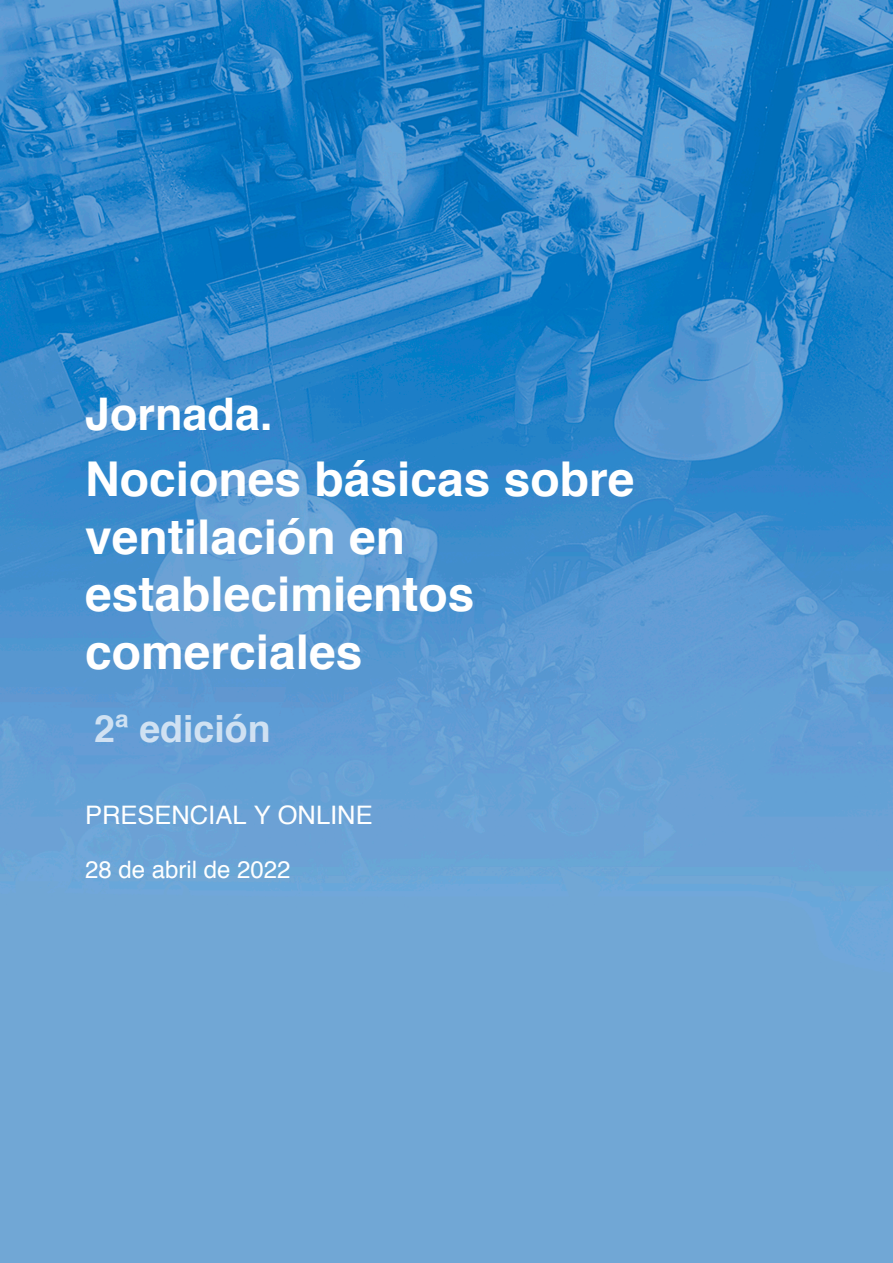
<style>
.page{position:relative;width:893px;height:1263px;background:#fff}
.page>*{position:absolute;margin:0;border:0;box-sizing:border-box;transform-origin:0 0}
.t1{font:700 48px/57.6px "Helvetica";color:#fff}
.t2{font:700 45px "Helvetica";color:#fff}
.t3{font:700 37.5px "Helvetica";color:rgb(255 255 255/.71)}
.t4{font:25.5px "Helvetica";color:#fff}
.t5{font:24px "Helvetica";color:#fff}
</style>
<div class="page">
<img style="left:0;top:0;width:893px;height:1263px">
<p class="t2" style="left:85px;top:396px;width:189px">Jornada.</p>
<p class="t1" style="left:85px;top:453px;width:551px">Nociones básicas sobre ventilación en establecimientos comerciales</p>
<p class="t3" style="left:94px;top:714px;width:178px">2ª edición</p>
<p class="t4" style="left:85px;top:805px;width:289px">PRESENCIAL Y ONLINE</p>
<p class="t5" style="left:85px;top:860px;width:207px">28 de abril de 2022</p>
</div>
